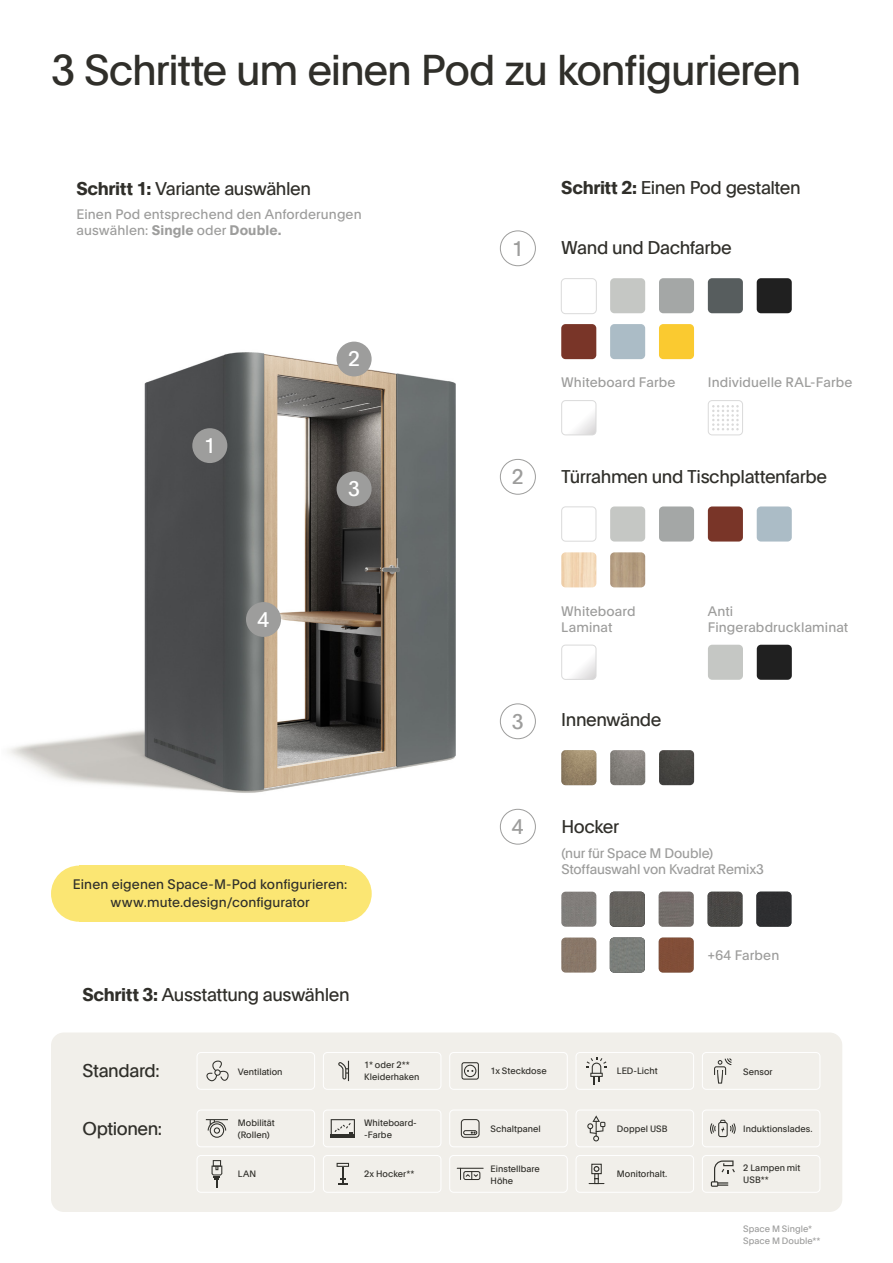
<style>
.page{position:relative;width:893px;height:1263px;background:#fff}
.page>*{position:absolute;margin:0;border:0;box-sizing:border-box;transform-origin:0 0}
.t1{font:42px "Plain";letter-spacing:-.03em;color:#302f2a}
.t2{font:20.55px "Plain";color:#fff}
.t3{font:20.55px "Plain";color:#9d9d9c}
.t4{font:18px "Plain";letter-spacing:-.025em;color:#302f2a}
.t5{font:13.5px/16.2px "Plain";letter-spacing:.01em;color:#9d9d9c}
.t6{font:13.5px/18px "Plain";letter-spacing:.01em;color:#30302b;text-align:center}
.t7{font:13.5px/16.2px "Plain";letter-spacing:-.015em;color:#9d9d9c}
.t8{font:9px/12px "Plain";letter-spacing:.005em;color:#302f2a}
.t9{font:9px/12px "Plain";letter-spacing:.005em;color:#9d9d9c}
.s1{font-weight:700}
</style>
<div class="page">
<img style="left:610px;top:750px;width:35px;height:35px">
<img style="left:561px;top:750px;width:35px;height:35px">
<div style="left:51px;top:1032px;width:791px;height:180px;background:#f1efea;border-radius:13px"></div>
<div style="left:449px;top:1110px;width:119px;height:37px;border:1px solid #fff;border-radius:4px"></div>
<div style="left:449px;top:1155px;width:119px;height:38px;border:1px solid #fff;border-radius:4px"></div>
<div style="left:702px;top:1052px;width:118px;height:38px;border:1px solid #fff;border-radius:4px"></div>
<div style="left:576px;top:1052px;width:118px;height:38px;border:1px solid #fff;border-radius:4px"></div>
<div style="left:323px;top:1052px;width:118px;height:38px;border:1px solid #fff;border-radius:4px"></div>
<div style="left:197px;top:1052px;width:118px;height:38px;border:1px solid #fff;border-radius:4px"></div>
<div style="left:323px;top:1110px;width:118px;height:37px;border:1px solid #fff;border-radius:4px"></div>
<div style="left:197px;top:1110px;width:118px;height:37px;border:1px solid #fff;border-radius:4px"></div>
<img style="left:8px;top:341px;width:448px;height:452px">
<img style="left:561px;top:892px;width:35px;height:35px">
<img style="left:561px;top:937px;width:35px;height:35px">
<img style="left:659px;top:750px;width:35px;height:35px">
<img style="left:610px;top:892px;width:35px;height:35px">
<img style="left:610px;top:937px;width:35px;height:35px">
<img style="left:707px;top:892px;width:36px;height:35px">
<img style="left:659px;top:892px;width:35px;height:35px">
<img style="left:659px;top:937px;width:35px;height:35px">
<img style="left:756px;top:892px;width:35px;height:35px">
<div style="left:337px;top:342px;width:35px;height:34px;background:#9d9d9c;border-radius:50%"></div>
<div style="left:500px;top:703px;width:36px;height:36px;border:1px solid #9d9d9c;border-radius:50%"></div>
<div style="left:500px;top:809px;width:36px;height:35px;border:1px solid #9d9d9c;border-radius:50%"></div>
<div style="left:192px;top:428px;width:35px;height:35px;background:#9d9d9c;border-radius:50%"></div>
<div style="left:337px;top:471px;width:35px;height:35px;background:#9d9d9c;border-radius:50%"></div>
<div style="left:246px;top:602px;width:35px;height:35px;background:#9d9d9c;border-radius:50%"></div>
<svg style="left:206px;top:1060px;width:23px;height:21px"></svg>
<svg style="left:586px;top:1057px;width:21px;height:27px"></svg>
<svg style="left:714px;top:1058px;width:18px;height:25px"></svg>
<svg style="left:587px;top:1115px;width:18px;height:26px"></svg>
<svg style="left:212px;top:1160px;width:10px;height:28px"></svg>
<svg style="left:337px;top:1163px;width:12px;height:4px"></svg>
<svg style="left:338px;top:1164px;width:10px;height:21px"></svg>
<div style="left:708px;top:506px;width:35px;height:35px;background:#793528;border-radius:4px"></div>
<div style="left:561px;top:506px;width:35px;height:35px;border:1px solid #dadada;border-radius:4px"></div>
<div style="left:610px;top:506px;width:35px;height:35px;background:#c5c7c4;border-radius:4px"></div>
<div style="left:757px;top:506px;width:35px;height:35px;background:#abbcc6;border-radius:4px"></div>
<img style="left:561px;top:552px;width:35px;height:35px">
<div style="left:659px;top:506px;width:35px;height:35px;background:#a4a7a6;border-radius:4px"></div>
<img style="left:610px;top:552px;width:35px;height:35px">
<div style="left:500px;top:459px;width:36px;height:36px;border:1px solid #9d9d9c;border-radius:50%"></div>
<div style="left:561px;top:278px;width:36px;height:36px;border:1px solid #dadada;border-radius:4px"></div>
<div style="left:610px;top:278px;width:35px;height:35px;background:#c5c7c4;border-radius:4px"></div>
<div style="left:561px;top:324px;width:35px;height:35px;background:#793528;border-radius:4px"></div>
<div style="left:610px;top:324px;width:35px;height:35px;background:#abbcc6;border-radius:4px"></div>
<div style="left:659px;top:324px;width:35px;height:35px;background:#faca30;border-radius:4px"></div>
<div style="left:757px;top:278px;width:35px;height:35px;background:#202020;border-radius:4px"></div>
<div style="left:659px;top:278px;width:35px;height:35px;background:#a4a7a6;border-radius:4px"></div>
<div style="left:708px;top:278px;width:35px;height:35px;background:#575d5e;border-radius:4px"></div>
<div style="left:708px;top:400px;width:35px;height:35px;border:1px solid #dadada;border-radius:4px"></div>
<svg style="left:712px;top:405px;width:27px;height:25px"></svg>
<div style="left:500px;top:230px;width:36px;height:36px;border:1px solid #9d9d9c;border-radius:50%"></div>
<svg style="left:574px;top:401px;width:22px;height:34px"></svg>
<div style="left:561px;top:400px;width:35px;height:35px;border:1px solid #dadada;border-radius:4px"></div>
<svg style="left:710px;top:1120px;width:26px;height:17px"></svg>
<svg style="left:460px;top:1119px;width:20px;height:19px"></svg>
<svg style="left:331px;top:1119px;width:24px;height:19px"></svg>
<svg style="left:206px;top:1119px;width:22px;height:19px"></svg>
<svg style="left:338px;top:1061px;width:11px;height:20px"></svg>
<div style="left:702px;top:1110px;width:118px;height:37px;border:1px solid #fff;border-radius:4px"></div>
<div style="left:702px;top:1155px;width:118px;height:38px;border:1px solid #fff;border-radius:4px"></div>
<div style="left:576px;top:1110px;width:118px;height:37px;border:1px solid #fff;border-radius:4px"></div>
<div style="left:323px;top:1155px;width:118px;height:38px;border:1px solid #fff;border-radius:4px"></div>
<div style="left:197px;top:1155px;width:118px;height:38px;border:1px solid #fff;border-radius:4px"></div>
<div style="left:576px;top:1155px;width:118px;height:38px;border:1px solid #fff;border-radius:4px"></div>
<svg style="left:588px;top:1163px;width:17px;height:21px"></svg>
<div style="left:463px;top:1171px;width:17px;height:9px;border:1px solid #302f2a;border-radius:2px"></div>
<svg style="left:457px;top:1168px;width:26px;height:11px"></svg>
<div style="left:757px;top:645px;width:35px;height:35px;background:#202020;border-radius:4px"></div>
<div style="left:708px;top:645px;width:35px;height:35px;background:#c5c7c4;border-radius:4px"></div>
<svg style="left:574px;top:645px;width:22px;height:34px"></svg>
<div style="left:561px;top:645px;width:35px;height:35px;border:1px solid #dadada;border-radius:4px"></div>
<div style="left:449px;top:1052px;width:119px;height:38px;border:1px solid #fff;border-radius:4px"></div>
<svg style="left:461px;top:1062px;width:18px;height:18px"></svg>
<svg style="left:711px;top:1160px;width:24px;height:27px"></svg>
<div style="left:51px;top:865px;width:56px;height:57px;background:#fbe673;border-radius:50%"></div>
<div style="left:79px;top:865px;width:265px;height:57px;background:#fbe673"></div>
<div style="left:316px;top:865px;width:56px;height:57px;background:#fbe673;border-radius:50%"></div>
<h1 class="t1" style="left:51px;top:38px;width:752px">3 Schritte um einen Pod zu konfigurieren</h1>
<h3 class="t4" style="left:77px;top:175px;width:236px"><span class="s1">Schritt 1:</span> Variante auswählen</h3>
<h3 class="t5" style="left:77px;top:205px;width:287px">Einen Pod entsprechend den Anforderungen auswählen: <span class="s1">Single</span> oder <span class="s1">Double.</span></h3>
<h2 class="t2" style="left:204px;top:430px;width:13px">1</h2>
<h2 class="t2" style="left:258px;top:604px;width:13px">4</h2>
<h2 class="t2" style="left:348px;top:343px;width:13px">2</h2>
<h2 class="t2" style="left:348px;top:473px;width:13px">3</h2>
<h3 class="t6" style="left:73px;top:875px;width:276px">Einen eigenen Space-M-Pod konfigurieren: www.mute.design/configurator</h3>
<h3 class="t4" style="left:83px;top:980px;width:269px"><span class="s1">Schritt 3:</span> Ausstattung auswählen</h3>
<h3 class="t4" style="left:83px;top:1057px;width:79px">Standard:</h3>
<p class="t8" style="left:238px;top:1065px;width:46px">Ventilation</p>
<p class="t8" style="left:364px;top:1058px;width:57px">1* oder 2**<br>Kleiderhaken</p>
<h2 class="t3" style="left:512px;top:233px;width:13px">1</h2>
<h3 class="t4" style="left:561px;top:174px;width:241px"><span class="s1">Schritt 2:</span> Einen Pod gestalten</h3>
<h3 class="t4" style="left:561px;top:234px;width:172px">Wand und Dachfarbe</h3>
<h2 class="t3" style="left:512px;top:461px;width:13px">2</h2>
<h3 class="t5" style="left:561px;top:374px;width:116px">Whiteboard Farbe</h3>
<h3 class="t5" style="left:708px;top:374px;width:146px">Individuelle RAL-Farbe</h3>
<h3 class="t4" style="left:561px;top:463px;width:267px">Türrahmen und Tischplattenfarbe</h3>
<h2 class="t3" style="left:512px;top:706px;width:13px">3</h2>
<h2 class="t3" style="left:512px;top:811px;width:13px">4</h2>
<h3 class="t5" style="left:561px;top:602px;width:76px">Whiteboard<br>Laminat</h3>
<h3 class="t4" style="left:561px;top:706px;width:102px">Innenwände</h3>
<h3 class="t5" style="left:708px;top:602px;width:142px">Anti<br>Fingerabdrucklaminat</h3>
<h3 class="t4" style="left:561px;top:813px;width:59px">Hocker</h3>
<h3 class="t7" style="left:561px;top:844px;width:204px">(nur für Space M Double)<br>Stoffauswahl von Kvadrat Remix3</h3>
<h3 class="t5" style="left:707px;top:946px;width:73px">+64 Farben</h3>
<p class="t8" style="left:491px;top:1065px;width:58px">1x Steckdose</p>
<p class="t8" style="left:617px;top:1065px;width:42px">LED-Licht</p>
<p class="t8" style="left:743px;top:1065px;width:31px">Sensor</p>
<p class="t8" style="left:238px;top:1116px;width:38px">Mobilität (Rollen)</p>
<p class="t8" style="left:238px;top:1167px;width:20px">LAN</p>
<p class="t8" style="left:364px;top:1116px;width:54px">Whiteboard--Farbe</p>
<p class="t8" style="left:491px;top:1122px;width:52px">Schaltpanel</p>
<h3 class="t4" style="left:83px;top:1114px;width:81px">Optionen:</h3>
<p class="t8" style="left:743px;top:1122px;width:71px">Induktionslades.</p>
<p class="t8" style="left:617px;top:1122px;width:52px">Doppel USB</p>
<p class="t8" style="left:743px;top:1161px;width:59px">2 Lampen mit<br>USB**</p>
<p class="t8" style="left:364px;top:1167px;width:52px">2x Hocker**</p>
<p class="t8" style="left:491px;top:1162px;width:51px">Einstellbare<br>Höhe</p>
<p class="t8" style="left:617px;top:1167px;width:52px">Monitorhalt.</p>
<p class="t9" style="left:743px;top:1223px;width:79px">Space M Single*<br>Space M Double**</p>
</div>
